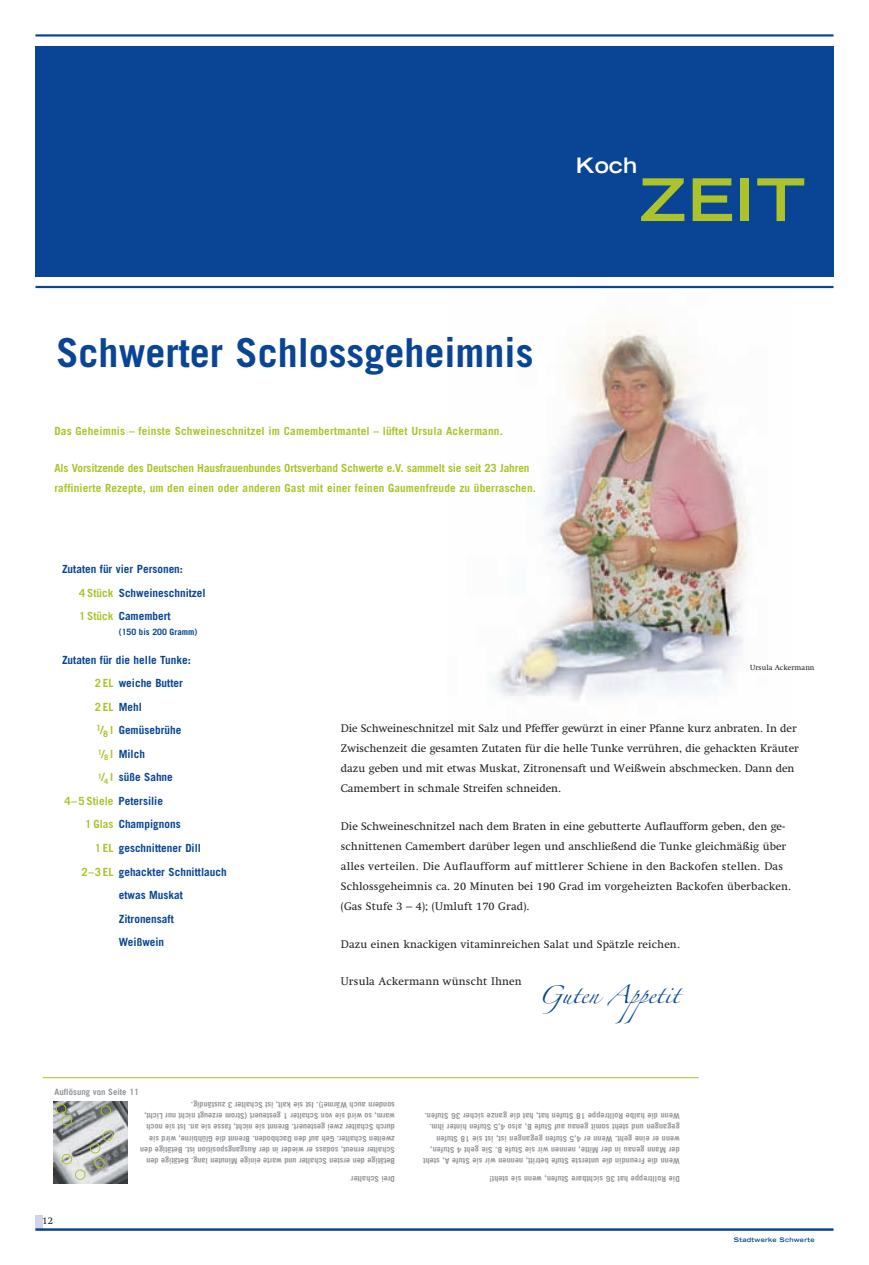
<style>
.page{position:relative;width:869px;height:1265px;background:#fff}
.page>*{position:absolute;margin:0;border:0;box-sizing:border-box;transform-origin:0 0}
.t1{font:700 expanded 58.75px "Trade Gothic LT Std";color:#acc32b}
.t2{font:700 40px "Trade Gothic";color:#094594}
.t3{font:700 expanded 21.25px "Trade Gothic LT Std";color:#fff}
.t4{font:16.25px "Zapfino";color:#094594}
.t5{font:11.25px/20px "Swift Com";color:#231f20}
.t6{font:700 11.25px/23.5px "Trade Gothic";color:#094594}
.t7{font:700 11.25px/20px "Trade Gothic";letter-spacing:-.01em;color:#acc32b}
.t8{font:700 11.25px "Trade Gothic";letter-spacing:.01em;color:#acc32b}
.t9{font:10px "Swift Com";color:#231f20}
.t10{font:700 8.75px "Trade Gothic";color:#939598}
.t11{font:700 8.75px "Trade Gothic";color:#094594}
.t12{font:700 8.12px/11.2px "Trade Gothic";color:#939598}
.t13{font:7.5px "Swift Com";color:#231f20}
.t14{font:700 expanded 6.25px "Trade Gothic LT Std";letter-spacing:.035em;color:#094594}
.s1{color:#acc32b}
</style>
<div class="page">
<img style="left:447px;top:285px;width:343px;height:416px">
<hr style="left:35px;top:34px;width:798px;height:3px;background:#094594">
<hr style="left:35px;top:286px;width:798px;height:2px;background:#094594">
<div style="left:35px;top:46px;width:798px;height:230px;background:#094594"></div>
<div style="left:35px;top:1215px;width:8px;height:15px;background:#d1d3e8"></div>
<hr style="left:35px;top:1228px;width:798px;height:3px;background:#094594">
<hr style="left:43px;top:1077px;width:655px;height:1px;background:#acc32b">
<img style="left:53px;top:1102px;width:75px;height:81px">
<svg style="left:56px;top:1104px;width:57px;height:76px;background:#aeb1ab"></svg>
<h3 class="t3" style="left:575px;top:157px;width:63px">Koch</h3>
<h2 class="t2" style="left:56px;top:338px;width:478px">Schwerter Schlossgeheimnis</h2>
<h3 class="t8" style="left:54px;top:426px;width:449px">Das Geheimnis – feinste Schweineschnitzel im Camembertmantel – lüftet Ursula Ackermann.</h3>
<h3 class="t7" style="left:54px;top:459px;width:483px">Als Vorsitzende des Deutschen Hausfrauenbundes Ortsverband Schwerte e.V. sammelt sie seit 23 Jahren raffinierte Rezepte, um den einen oder anderen Gast mit einer feinen Gaumenfreude zu überraschen.</h3>
<h1 class="t1" style="left:639px;top:178px;width:167px">ZEIT</h1>
<h3 class="t6" style="left:79px;top:558px;width:128px;text-indent:-17px">Zutaten für vier Personen:<br><span class="s1">4 Stück</span> Schweineschnitzel<br><span class="s1">1 Stück</span> Camembert</h3>
<p class="t11" style="left:119px;top:629px;width:80px">(150 bis 200 Gramm)</p>
<h3 class="t6" style="left:62px;top:649px;width:130px">Zutaten für die helle Tunke:</h3>
<h3 class="t6" style="left:95px;top:672px;width:90px"><span class="s1">2 EL</span> weiche Butter</h3>
<h3 class="t6" style="left:95px;top:696px;width:49px"><span class="s1">2 EL</span> Mehl</h3>
<h3 class="t6" style="left:96px;top:719px;width:87px"><sup>1</sup><span class="s1">/</span><sub>8</sub> <span class="s1">l</span> Gemüsebrühe</h3>
<h3 class="t6" style="left:98px;top:743px;width:49px"><sup>1</sup><span class="s1">/</span><sub>8</sub> <span class="s1">l</span> Milch</h3>
<h3 class="t6" style="left:98px;top:767px;width:77px"><sup>1</sup><span class="s1">/</span><sub>4</sub> <span class="s1">l</span> süße Sahne</h3>
<h3 class="t6" style="left:65px;top:790px;width:100px"><span class="s1">4–5 Stiele</span> Petersilie</h3>
<h3 class="t6" style="left:85px;top:814px;width:97px"><span class="s1">1 Glas</span> Champignons</h3>
<h3 class="t6" style="left:95px;top:837px;width:108px"><span class="s1">1 EL</span> geschnittener Dill</h3>
<h3 class="t6" style="left:81px;top:861px;width:147px"><span class="s1">2–3 EL</span> gehackter Schnittlauch</h3>
<h3 class="t6" style="left:119px;top:884px;width:66px">etwas Muskat</h3>
<h3 class="t6" style="left:119px;top:908px;width:56px">Zitronensaft</h3>
<h3 class="t6" style="left:119px;top:931px;width:47px">Weißwein</h3>
<p class="t10" style="left:55px;top:1089px;width:86px">Auflösung von Seite 11</p>
<p class="t13" style="left:749px;top:663px;width:66px">Ursula Ackermann</p>
<p class="t5" style="left:341px;top:718px;width:459px">Die Schweineschnitzel mit Salz und Pfeffer gewürzt in einer Pfanne kurz anbraten. In der Zwischenzeit die gesamten Zutaten für die helle Tunke verrühren, die gehackten Kräuter dazu geben und mit etwas Muskat, Zitronensaft und Weißwein abschmecken. Dann den Camembert in schmale Streifen schneiden.</p>
<p class="t5" style="left:341px;top:816px;width:451px">Die Schweineschnitzel nach dem Braten in eine gebutterte Auflaufform geben, den ge&shy;schnittenen Camembert darüber legen und anschließend die Tunke gleichmäßig über alles verteilen. Die Auflaufform auf mittlerer Schiene in den Backofen stellen. Das Schlossgeheimnis ca. 20 Minuten bei 190 Grad im vorgeheizten Backofen überbacken. (Gas Stufe 3 – 4); (Umluft 170 Grad).</p>
<h3 class="t5" style="left:341px;top:934px;width:340px">Dazu einen knackigen vitaminreichen Salat und Spätzle reichen.</h3>
<h3 class="t5" style="left:341px;top:972px;width:182px">Ursula Ackermann wünscht Ihnen</h3>
<h3 class="t4" style="left:538px;top:988px;width:142px">Guten Appetit</h3>
<p class="t9" style="left:42px;top:1215px;width:12px">12</p>
<p class="t12" style="left:395px;top:1166px;width:256px;rotate:-180deg">Betätige den ersten Schalter und warte einige Minuten lang. Betätige den Schalter erneut, sodass er wieder in der Ausgangsposition ist. Betätige den zweiten Schalter. Geh auf den Dachboden. Brennt die Glühbirne, wird sie durch Schalter zwei gesteuert. Brennt sie nicht, fasse sie an. Ist sie noch warm, so wird sie von Schalter 1 gesteuert (Strom erzeugt nicht nur Licht, sondern auch Wärme!). Ist sie kalt, ist Schalter 3 zuständig.</p>
<p class="t12" style="left:395px;top:1184px;width:46px;rotate:-180deg">Drei Schalter</p>
<p class="t12" style="left:679px;top:1166px;width:258px;rotate:-180deg">Wenn die Freundin die unterste Stufe betritt, nennen wir sie Stufe A, steht der Mann genau in der Mitte, nennen wir sie Stufe B. Sie geht 4 Stufen, wenn er eine geht. Wenn er 4,5 Stufen gegangen ist, ist sie 18 Stufen gegangen und steht somit genau auf Stufe B, also 4,5 Stufen hinter ihm.<br>Wenn die halbe Rolltreppe 18 Stufen hat, hat die ganze sicher 36 Stufen.</p>
<p class="t12" style="left:679px;top:1184px;width:191px;rotate:-180deg">Die Rolltreppe hat 36 sichtbare Stufen, wenn sie steht!</p>
<p class="t14" style="left:733px;top:1238px;width:82px">Stadtwerke Schwerte</p>
</div>
